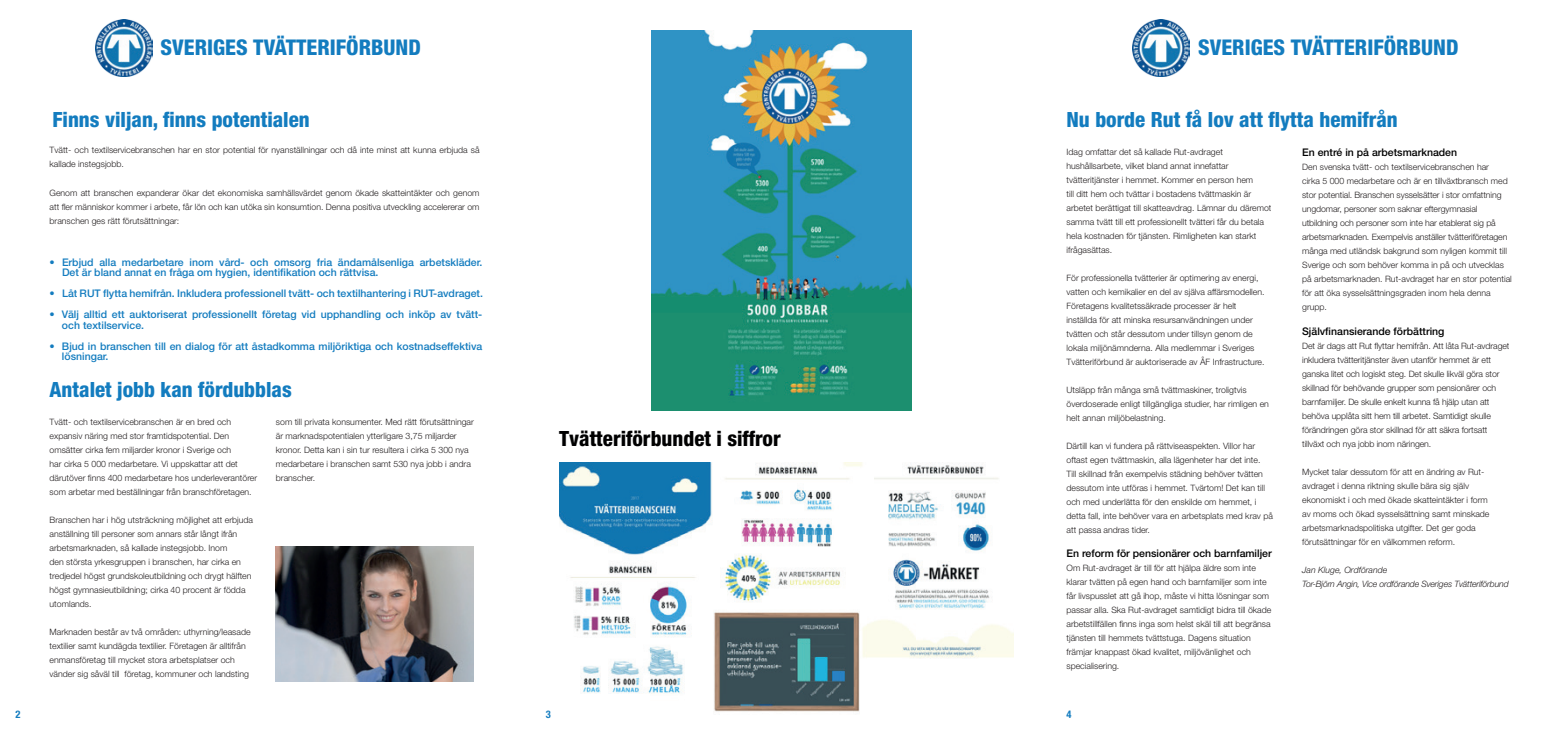
<style>
.page{position:relative;width:1544px;height:737px;background:#fff}
.page>*{position:absolute;margin:0;border:0;box-sizing:border-box;transform-origin:0 0}
.t1{font:800 condensed 21.7px "Helvetica Neue LT Std";color:#137cbf}
.t2{font:800 condensed 21px "Helvetica Neue LT Std";color:#137cbf}
.t3{font:800 condensed 21px "Helvetica Neue LT Std";color:#000001}
.t4{font:500 10.5px/10.5px "Helvetica Neue LT Std";color:#137cbf}
.t5{font:500 10.5px "Helvetica Neue LT Std";color:#000001}
.t6{font:700 condensed 10.5px "Helvetica Neue LT Std";color:#137cbf}
.t7{font:300 8.75px/14px "Helvetica Neue LT Std";color:#231f20}
.t8{font:italic 300 8.75px/14px "Helvetica Neue LT Std";letter-spacing:-.02em;color:#231f20}
</style>
<div class="page">
<img style="left:95px;top:19px;width:57px;height:57px">
<img style="left:651px;top:30px;width:261px;height:380px">
<img style="left:1133px;top:19px;width:57px;height:57px">
<img style="left:559px;top:463px;width:454px;height:249px">
<img style="left:276px;top:547px;width:198px;height:134px">
<h1 class="t1" style="left:161px;top:34px;width:262px">SVERIGES TVÄTTERIFÖRBUND</h1>
<h2 class="t2" style="left:52px;top:106px;width:259px">Finns viljan, finns potentialen</h2>
<p class="t7" style="left:50px;top:143px;width:431px">Tvätt- och textilservicebranschen har en stor potential för nyanställningar och då inte minst att kunna erbjuda så kallade instegsjobb.</p>
<p class="t7" style="left:50px;top:185px;width:431px;text-align:justify">Genom att branschen expanderar ökar det ekonomiska samhällsvärdet genom ökade skatteintäkter och genom att fler människor kommer i arbete, får lön och kan utöka sin konsumtion. Denna positiva utveckling accelererar om branschen ges rätt förutsättningar:</p>
<p class="t4" style="left:62px;top:256px;width:422px;text-indent:-12px">• Erbjud alla medarbetare inom vård- och omsorg fria ändamålsenliga arbetskläder.<br>Det är bland annat en fråga om hygien, identifikation och rättvisa.</p>
<p class="t4" style="left:50px;top:288px;width:435px">• Låt RUT flytta hemifrån. Inkludera professionell tvätt- och textilhantering i RUT-avdraget.</p>
<p class="t4" style="left:62px;top:309px;width:422px;text-indent:-12px">• Välj alltid ett auktoriserat professionellt företag vid upphandling och inköp av tvätt&shy;och textilservice.</p>
<p class="t4" style="left:62px;top:340px;width:422px;text-indent:-12px">• Bjud in branschen till en dialog för att åstadkomma miljöriktiga och kostnadseffektiva lösningar.</p>
<h2 class="t2" style="left:50px;top:376px;width:244px">Antalet jobb kan fördubblas</h2>
<p class="t7" style="left:50px;top:415px;width:209px">Tvätt- och textilservicebranschen är en bred och expansiv näring med stor framtidspotential. Den omsätter cirka fem miljarder kronor i Sverige och<br>har cirka 5 000 medarbetare. Vi uppskattar att det därutöver finns 400 medarbetare hos underleverantörer som arbetar med beställningar från branschföretagen.</p>
<p class="t7" style="left:50px;top:513px;width:205px">Branschen har i hög utsträckning möjlighet att erbjuda anställning till personer som annars står långt ifrån arbetsmarknaden, så kallade instegsjobb. Inom<br>den största yrkesgruppen i branschen, har cirka en tredjedel högst grundskoleutbildning och drygt hälften högst gymnasieutbildning; cirka 40 procent är födda utomlands.</p>
<p class="t7" style="left:50px;top:625px;width:202px">Marknaden består av två områden: uthyrning/leasade textilier samt kundägda textilier. Företagen är alltifrån enmansföretag till mycket stora arbetsplatser och vänder sig såväl till företag, kommuner och landsting</p>
<p class="t7" style="left:276px;top:415px;width:200px">som till privata konsumenter. Med rätt förutsättningar är marknadspotentialen ytterligare 3,75 miljarder kronor. Detta kan i sin tur resultera i cirka 5 300 nya medarbetare i branschen samt 530 nya jobb i andra branscher.</p>
<h2 class="t3" style="left:559px;top:425px;width:223px">Tvätteriförbundet i siffror</h2>
<h1 class="t1" style="left:1198px;top:34px;width:262px">SVERIGES TVÄTTERIFÖRBUND</h1>
<h2 class="t2" style="left:1067px;top:106px;width:333px">Nu borde Rut få lov att flytta hemifrån</h2>
<p class="t7" style="left:1067px;top:144px;width:207px">Idag omfattar det så kallade Rut-avdraget hushållsarbete, vilket bland annat innefattar tvätteritjänster i hemmet. Kommer en person hem<br>till ditt hem och tvättar i bostadens tvättmaskin är arbetet berättigat till skatteavdrag. Lämnar du däremot samma tvätt till ett professionellt tvätteri får du betala hela kostnaden för tjänsten. Rimligheten kan starkt ifrågasättas.</p>
<p class="t7" style="left:1067px;top:270px;width:200px">För professionella tvätterier är optimering av energi, vatten och kemikalier en del av själva affärsmodellen.<br>Företagens kvalitetssäkrade processer är helt inställda för att minska resursanvändningen under tvätten och står dessutom under tillsyn genom de lokala miljönämnderna. Alla medlemmar i Sveriges Tvätteriförbund är auktoriserade av ÅF Infrastructure.</p>
<p class="t7" style="left:1067px;top:382px;width:204px">Utsläpp från många små tvättmaskiner, troligtvis överdoserade enligt tillgängliga studier, har rimligen en helt annan miljöbelastning.</p>
<p class="t7" style="left:1067px;top:438px;width:208px">Därtill kan vi fundera på rättviseaspekten. Villor har oftast egen tvättmaskin, alla lägenheter har det inte.<br>Till skillnad från exempelvis städning behöver tvätten dessutom inte utföras i hemmet. Tvärtom! Det kan till och med underlätta för den enskilde om hemmet, i detta fall, inte behöver vara en arbetsplats med krav på att passa andras tider.</p>
<p class="t5" style="left:1067px;top:547px;width:207px">En reform för pensionärer och barnfamiljer</p>
<p class="t7" style="left:1067px;top:561px;width:206px">Om Rut-avdraget är till för att hjälpa äldre som inte klarar tvätten på egen hand och barnfamiljer som inte får livspusslet att gå ihop, måste vi hitta lösningar som passar alla. Ska Rut-avdraget samtidigt bidra till ökade arbetstillfällen finns inga som helst skäl till att begränsa tjänsten till hemmets tvättstuga. Dagens situation främjar knappast ökad kvalitet, miljövänlighet och specialisering.</p>
<p class="t5" style="left:1302px;top:146px;width:157px">En entré in på arbetsmarknaden</p>
<p class="t7" style="left:1302px;top:160px;width:211px">Den svenska tvätt- och textilservicebranschen har<br>cirka 5 000 medarbetare och är en tillväxtbransch med stor potential. Branschen sysselsätter i stor omfattning ungdomar, personer som saknar eftergymnasial utbildning och personer som inte har etablerat sig på arbetsmarknaden. Exempelvis anställer tvätteriföretagen många med utländsk bakgrund som nyligen kommit till Sverige och som behöver komma in på och utvecklas på arbetsmarknaden. Rut-avdraget har en stor potential för att öka sysselsättningsgraden inom hela denna grupp.</p>
<p class="t5" style="left:1302px;top:324px;width:144px">Självfinansierande förbättring</p>
<p class="t7" style="left:1302px;top:338px;width:209px">Det är dags att Rut flyttar hemifrån. Att låta Rut-avdraget inkludera tvätteritjänster även utanför hemmet är ett ganska litet och logiskt steg. Det skulle likväl göra stor skillnad för behövande grupper som pensionärer och barnfamiljer. De skulle enkelt kunna få hjälp utan att behöva upplåta sitt hem till arbetet. Samtidigt skulle förändringen göra stor skillnad för att säkra fortsatt tillväxt och nya jobb inom näringen.</p>
<p class="t7" style="left:1302px;top:464px;width:189px">Mycket talar dessutom för att en ändring av Rut&shy;avdraget i denna riktning skulle bära sig själv ekonomiskt i och med ökade skatteintäkter i form av moms och ökad sysselsättning samt minskade arbetsmarknadspolitiska utgifter. Det ger goda förutsättningar för en välkommen reform.</p>
<p class="t8" style="left:1302px;top:562px;width:208px">Jan Kluge, Ordförande<br>Tor-Björn Angin, Vice ordförande Sveriges Tvätteriförbund</p>
<p class="t6" style="left:16px;top:708px;width:7px">2</p>
<p class="t6" style="left:546px;top:708px;width:7px">3</p>
<p class="t6" style="left:1067px;top:708px;width:7px">4</p>
</div>
